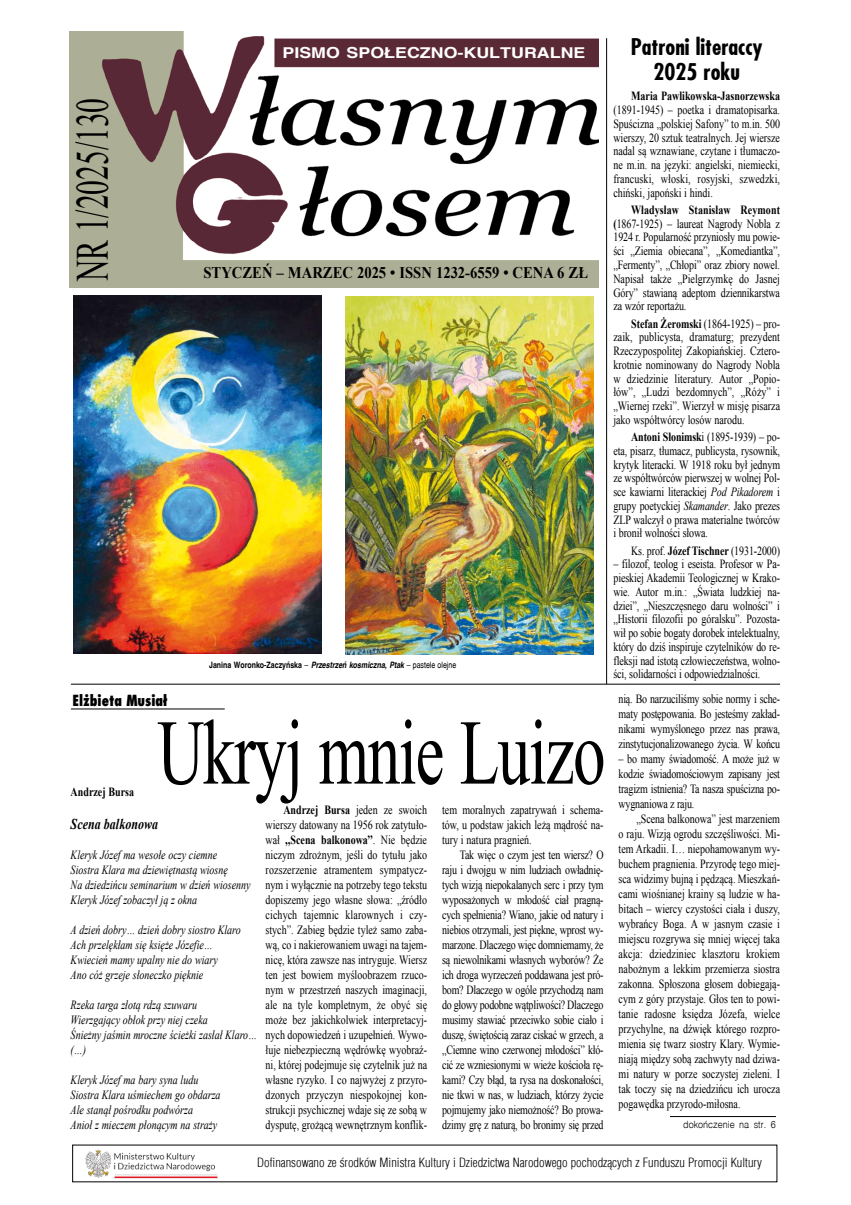
<style>
.page{position:relative;width:851px;height:1205px;background:#fff}
.page>*{position:absolute;margin:0;border:0;box-sizing:border-box;transform-origin:0 0}
.t1{font:92.5px "Times New Roman";letter-spacing:-.02em;color:#000;scale:.7 1}
.t2{font:45.88px "Times New Roman";color:#000;scale:.64 1}
.t3{font:700 22.5px/24.6px "Fujiyama";color:#000;text-align:center}
.t4{font:700 16.25px "Times New Roman";color:#000;scale:.9 1}
.t5{font:800 15px "Fujiyama";color:#000;scale:.9 1}
.t6{font:italic 700 15px "Times New Roman";color:#000;scale:.8 1}
.t7{font:700 14.88px "Switzerland";color:#fff;scale:1.19 1}
.t8{font:12.5px/15px "Times New Roman";letter-spacing:-.01em;color:#000;text-align:justify;scale:.8 1}
.t9{font:italic 12.5px/15px "Times New Roman";color:#000;scale:.8 1}
.t10{font:300 12.5px "Switzerland Cond";color:#000}
.t11{font:700 12.5px "Times New Roman";color:#000;scale:.8 1}
.t12{font:300 10px "Switzerland";color:#000;scale:.9 1}
.t13{font:italic 700 8.75px "Switzerland";color:#000;scale:.8 1}
.s1{font-style:normal}
.s2{font-weight:400;font-style:normal}
.s3{font-weight:700}
.s4{font-style:italic}
.s5{font-family:"Toronto";font-weight:700}
</style>
<div class="page">
<img style="left:70px;top:32px;width:528px;height:255px">
<hr style="left:606px;top:38px;width:1px;height:646px;background:#000">
<hr style="left:71px;top:684px;width:709px;height:1px;background:#000">
<hr style="left:670px;top:1116px;width:105px;height:1px;background:#000">
<img style="left:80px;top:1144px;width:144px;height:38px">
<hr style="left:71px;top:709px;width:154px;height:1px;background:#000">
<img style="left:73px;top:296px;width:248px;height:358px">
<img style="left:345px;top:297px;width:248px;height:358px">
<h2 class="t2" style="left:61px;top:281px;width:288px;rotate:-90deg">NR 1/2025/130</h2>
<p class="t7" style="left:282px;top:44px;width:256px">PISMO SPO£ECZNO-KULTURALNE</p>
<h3 class="t4" style="left:203px;top:262px;width:429px">styczeń – marzec 2025 • ISSN 1232-6559 • CENA 6 Zł</h3>
<p class="t13" style="left:209px;top:660px;width:310px"><span class="s1">Janina Woronko-Zaczyńska</span> <span class="s2">–</span> Przestrzeń kosmiczna, Ptak <span class="s2">– pastele olejne</span></p>
<h3 class="t3" style="left:630px;top:34px;width:133px">Patroni literaccy<br>2025 roku</h3>
<p class="t11" style="left:631px;top:88px;width:188px">Maria Pawlikowska-Jasnorzewska</p>
<p class="t8" style="left:613px;top:103px;width:210px;line-height:13.8px">(1891-1945) – poetka i dramatopisarka.<br>Spuścizna „polskiej Safony” to m.in. 500 wierszy, 20 sztuk teatralnych. Jej wiersze nadal są wznawiane, czytane i tłumaczo&shy;ne m.in. na języki: angielski, niemiecki, francuski, włoski, rosyjski, szwedzki, chiński, japoński i hindi.</p>
<p class="t8" style="left:613px;top:203px;width:210px;line-height:13.8px;text-indent:18px"><span class="s3">Władysław Stanisław Reymont (</span>1867-1925) – laureat Nagrody Nobla z 1924 r. Popularność przyniosły mu powie&shy;ści „Ziemia obiecana”, „Komediantka”, „Fermenty”, „Chłopi” oraz zbiory nowel.<br>Napisał także „Pielgrzymkę do Jasnej Góry” stawianą adeptom dziennikarstwa za wzór reportażu.</p>
<p class="t8" style="left:613px;top:316px;width:210px;line-height:13.8px;text-indent:18px"><span class="s3">Stefan Żeromski</span> (1864-1925) – pro&shy;zaik, publicysta, dramaturg; prezydent Rzeczypospolitej Zakopiańskiej. Cztero&shy;krotnie nominowany do Nagrody Nobla w dziedzinie literatury. Autor „Popio&shy;łów”, „Ludzi bezdomnych”, „Róży” i „Wiernej rzeki”. Wierzył w misję pisarza jako współtwórcy losów narodu.</p>
<p class="t8" style="left:613px;top:430px;width:210px;line-height:13.8px;text-indent:18px"><span class="s3">Antoni Słonimsk</span>i (1895-1939) – po&shy;eta, pisarz, tłumacz, publicysta, rysownik, krytyk literacki. W 1918 roku był jednym ze współtwórców pierwszej w wolnej Pol&shy;sce kawiarni literackiej <span class="s4">Pod Pikadorem</span> i grupy poetyckiej <span class="s4">Skamander</span>. Jako prezes ZLP walczył o prawa materialne twórców i bronił wolności słowa.</p>
<p class="t8" style="left:631px;top:543px;width:188px">Ks. prof. <span class="s3">Józef Tischner</span> (1931-2000)</p>
<p class="t8" style="left:613px;top:557px;width:210px;line-height:13.8px">– filozof, teolog i eseista. Profesor w Pa&shy;pieskiej Akademii Teologicznej w Krako&shy;wie. Autor m.in.: „Świata ludzkiej na&shy;dziei”, „Nieszczęsnego daru wolności” i „Historii filozofii po góralsku”. Pozosta&shy;wił po sobie bogaty dorobek intelektualny, który do dziś inspiruje czytelników do re&shy;fleksji nad istotą człowieczeństwa, wolno&shy;ści, solidarności i odpowiedzialności.</p>
<p class="t5" style="left:72px;top:690px;width:107px">Elżbieta Musiał</p>
<h1 class="t1" style="left:157px;top:690px;width:641px">Ukryj mnie Luizo</h1>
<p class="t8" style="left:618px;top:691px;width:203px">nią. Bo narzuciliśmy sobie normy i sche&shy;maty postępowania. Bo jesteśmy zakład&shy;nikami wymyślonego przez nas prawa, zinstytucjonalizowanego życia. W końcu</p>
<p class="t8" style="left:618px;top:751px;width:203px">– bo mamy świadomość. A może już w kodzie świadomościowym zapisany jest tragizm istnienia? Ta nasza spuścizna po&shy;wygnaniowa z raju.</p>
<p class="t8" style="left:618px;top:811px;width:203px;text-indent:18px">„Scena balkonowa” jest marzeniem o raju. Wizją ogrodu szczęśliwości. Mi&shy;tem Arkadii. I… niepohamowanym wy&shy;buchem pragnienia. Przyrodę tego miej&shy;sca widzimy bujną i pędzącą. Mieszkań&shy;cami wiośnianej krainy są ludzie w ha&shy;bitach – wiercy czystości ciała i duszy, wybrańcy Boga. A w jasnym czasie i miejscu rozgrywa się mniej więcej taka akcja: dziedziniec klasztoru krokiem nabożnym a lekkim przemierza siostra zakonna. Spłoszona głosem dobiegają&shy;cym z góry przystaje. Głos ten to powi&shy;tanie radosne księdza Józefa, wielce przychylne, na dźwięk którego rozpro&shy;mienia się twarz siostry Klary. Wymie&shy;niają między sobą zachwyty nad dziwa&shy;mi natury w porze soczystej zieleni. I tak toczy się na dziedzińcu ich urocza pogawędka przyrodo-miłosna.</p>
<p class="t11" style="left:71px;top:783px;width:81px">Andrzej Bursa</p>
<p class="t6" style="left:71px;top:814px;width:111px">Scena balkonowa</p>
<p class="t9" style="left:71px;top:847px;width:226px">Kleryk Józef ma wesołe oczy ciemne<br>Siostra Klara ma dziewiętnastą wiosnę<br>Na dziedzińcu seminarium w dzień wiosenny Kleryk Józef zobaczył ją z okna</p>
<p class="t9" style="left:71px;top:922px;width:214px">A dzień dobry… dzień dobry siostro Klaro Ach przelękłam się księże Józefie… Kwiecień mamy upalny nie do wiary<br>Ano cóż grzeje słoneczko pięknie</p>
<p class="t9" style="left:71px;top:997px;width:234px">Rzeka targa złotą rdzą szuwaru<br>Wierzgający obłok przy niej czeka<br>Śnieżny jaśmin mroczne ścieżki zasłał Klaro… (…)</p>
<p class="t9" style="left:71px;top:1072px;width:189px">Kleryk Józef ma bary syna ludu<br>Siostra Klara uśmiechem go obdarza<br>Ale stanął pośrodku podwórza<br>Anioł z mieczem płonącym na straży</p>
<p class="t8" style="left:265px;top:802px;width:203px;text-indent:18px"><span class="s3">Andrzej Bursa</span> jeden ze swoich wierszy datowany na 1956 rok zatytuło&shy;wał <span class="s5">„</span><span class="s3">Scena balkonowa</span><span class="s5">”</span>. Nie będzie niczym zdrożnym, jeśli do tytułu jako rozszerzenie atramentem sympatycz&shy;nym i wyłącznie na potrzeby tego tekstu dopiszemy jego własne słowa: „źródło cichych tajemnic klarownych i czy&shy;stych”. Zabieg będzie tyleż samo zaba&shy;wą, co i nakierowaniem uwagi na tajem&shy;nicę, która zawsze nas intryguje. Wiersz ten jest bowiem myśloobrazem rzuco&shy;nym w przestrzeń naszych imaginacji, ale na tyle kompletnym, że obyć się może bez jakichkolwiek interpretacyj&shy;nych dopowiedzeń i uzupełnień. Wywo&shy;łuje niebezpieczną wędrówkę wyobraź&shy;ni, której podejmuje się czytelnik już na własne ryzyko. I co najwyżej z przyro&shy;dzonych przyczyn niespokojnej kon&shy;strukcji psychicznej wdaje się ze sobą w dysputę, grożącą wewnętrznym konflik-</p>
<p class="t8" style="left:442px;top:802px;width:203px">tem moralnych zapatrywań i schema&shy;tów, u podstaw jakich leżą mądrość na&shy;tury i natura pragnień.</p>
<p class="t8" style="left:442px;top:847px;width:203px;text-indent:18px">Tak więc o czym jest ten wiersz? O raju i dwojgu w nim ludziach owładnię&shy;tych wizją niepokalanych serc i przy tym wyposażonych w młodość ciał pragną&shy;cych spełnienia? Wiano, jakie od natury i niebios otrzymali, jest piękne, wprost wy&shy;marzone. Dlaczego więc domniemamy, że są niewolnikami własnych wyborów? Że ich droga wyrzeczeń poddawana jest pró&shy;bom? Dlaczego w ogóle przychodzą nam do głowy podobne wątpliwości? Dlaczego musimy stawiać przeciwko sobie ciało i duszę, świętością zaraz ciskać w grzech, a „Ciemne wino czerwonej młodości” kłó&shy;cić ze wzniesionymi w wieże kościoła rę&shy;kami? Czy błąd, ta rysa na doskonałości, nie tkwi w nas, w ludziach, którzy życie pojmujemy jako niemożność? Bo prowa&shy;dzimy grę z naturą, bo bronimy się przed</p>
<p class="t12" style="left:683px;top:1119px;width:104px">dokoñczenie na str. 6</p>
<p class="t10" style="left:257px;top:1155px;width:506px">Dofinansowano ze środków Ministra Kultury i Dziedzictwa Narodowego pochodzących z Funduszu Promocji Kultury</p>
</div>
